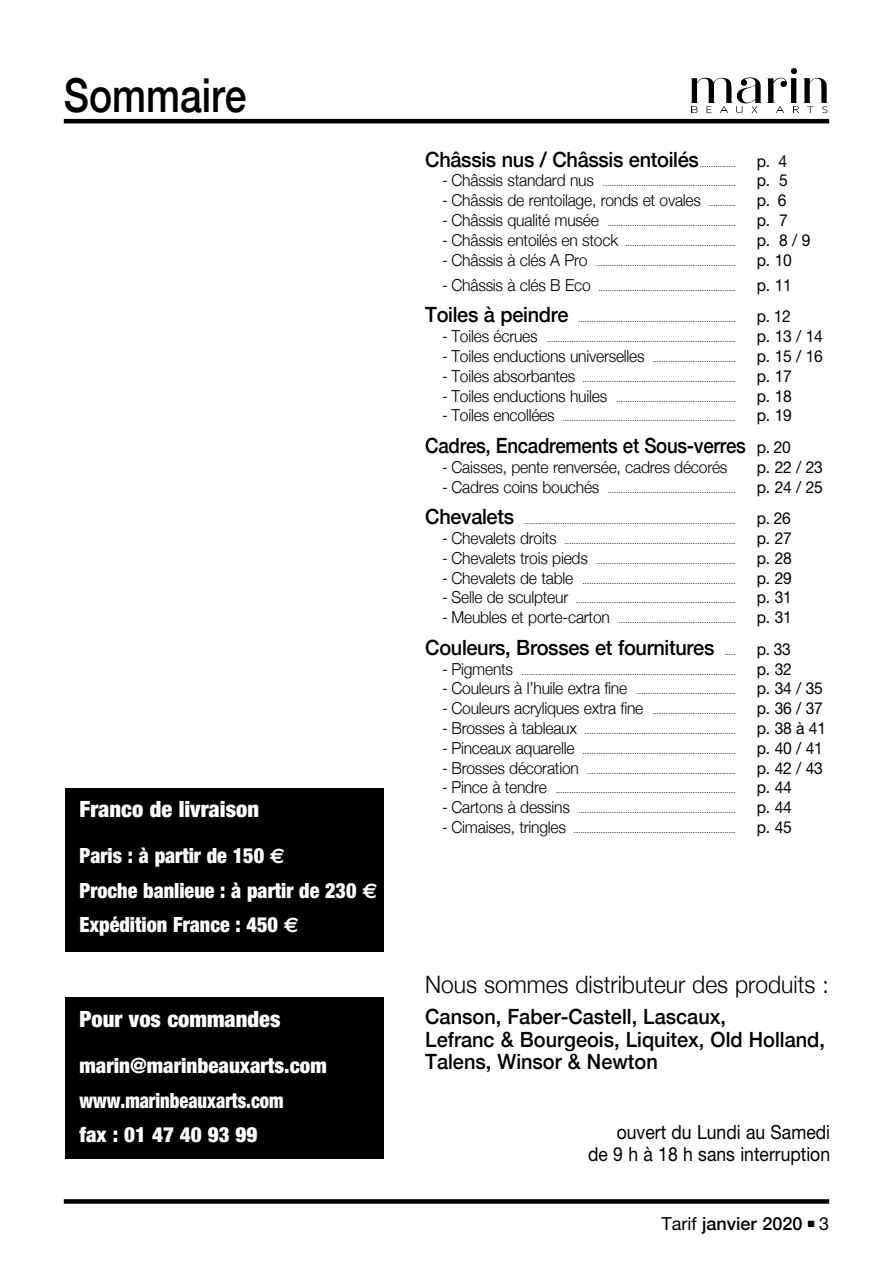
<style>
.page{position:relative;width:893px;height:1263px;background:#fff}
.page>*{position:absolute;margin:0;border:0;box-sizing:border-box;transform-origin:0 0}
.t1{font:500 46.8px "Helvetica Neue";color:#000;scale:.83 1}
.t2{font:300 24px "Helvetica Neue";color:#000;scale:.95 1}
.t3{font:900 condensed 22.5px "Helvetica Neue";color:#fff}
.t4{font:500 21px/22.5px "Helvetica Neue";letter-spacing:-.015em;color:#000;scale:.95 1}
.t5{font:900 condensed 21px/34.5px "Helvetica Neue";color:#fff;scale:.96 1}
.t6{font:900 condensed 21px/34.5px "Helvetica Neue";color:#fff}
.t7{font:500 21px "Helvetica Neue";letter-spacing:-.015em;color:#000;scale:.89 1}
.t8{font:19.5px/22.5px "Helvetica Neue";color:#000;text-align:right;scale:.9 1}
.t9{font:500 18px "Helvetica Neue";color:#000}
.t10{font:16.5px "Helvetica Neue";letter-spacing:-.015em;color:#000;scale:.95 1}
.t11{font:300 16.5px "Helvetica Neue";letter-spacing:-.015em;color:#000;scale:.95 1}
.t12{font:300 9px "Helvetica Neue";color:#000;scale:.95 1}
.s1{font-family:"Euro Sans";font-weight:700;font-stretch:normal}
.s2{font-size:16.5px}
.s3{font-size:9px}
.s4{font-weight:400;font-size:16.5px}
.s5{font-weight:400}
</style>
<div class="page">
<hr style="left:64px;top:119px;width:765px;height:4px;background:#000">
<div style="left:64px;top:1199px;width:765px;height:5px;background:#000"></div>
<div style="left:65px;top:998px;width:319px;height:161px;background:#000"></div>
<div style="left:65px;top:788px;width:319px;height:163px;background:#000"></div>
<svg style="left:689px;top:68px;width:139px;height:45px"></svg>
<h1 class="t1" style="left:64px;top:58px;width:222px">Sommaire</h1>
<h3 class="t3" style="left:80px;top:795px;width:181px">Franco de livraison</h3>
<h3 class="t5" style="left:80px;top:838px;width:312px">Paris : à partir de 150 <span class="s1">E<br></span>Proche banlieue : à partir de 230 <span class="s1">E<br></span>Expédition France : 450 <span class="s1">E</span></h3>
<h3 class="t3" style="left:80px;top:1005px;width:202px">Pour vos commandes</h3>
<h3 class="t6" style="left:80px;top:1048px;width:249px">marin@marinbeauxarts.com www.marinbeauxarts.com<br>fax : 01 47 40 93 99</h3>
<h3 class="t4" style="left:425px;top:146px;width:290px">Châssis nus / Châssis entoilés</h3>
<p class="t12" style="left:700px;top:156px;width:40px">................</p>
<h3 class="t10" style="left:757px;top:151px;width:33px">p. 4</h3>
<p class="t12" style="left:442px;top:176px;width:310px"><span class="s2">- Châssis standard nus</span> ...........................................................</p>
<h3 class="t10" style="left:757px;top:171px;width:34px">p. 5</h3>
<h3 class="t11" style="left:442px;top:187px;width:310px">- Châssis de rentoilage, ronds et ovales <span class="s3">............</span></h3>
<h3 class="t10" style="left:757px;top:190px;width:33px">p. 6</h3>
<p class="t12" style="left:442px;top:216px;width:310px"><span class="s2">- Châssis qualité musée</span> .........................................................</p>
<h3 class="t10" style="left:757px;top:210px;width:34px">p. 7</h3>
<p class="t12" style="left:442px;top:235px;width:310px"><span class="s2">- Châssis entoilés en stock</span> .................................................</p>
<h3 class="t10" style="left:757px;top:230px;width:58px">p. 8 / 9</h3>
<p class="t12" style="left:442px;top:255px;width:310px"><span class="s2">- Châssis à clés A Pro</span> ..............................................................</p>
<h3 class="t10" style="left:757px;top:250px;width:38px">p. 10</h3>
<p class="t12" style="left:442px;top:280px;width:310px"><span class="s2">- Châssis à clés B Eco</span> .............................................................</p>
<h3 class="t10" style="left:757px;top:275px;width:38px">p. 11</h3>
<h3 class="t4" style="left:425px;top:302px;width:152px">Toiles à peindre</h3>
<p class="t12" style="left:578px;top:312px;width:167px">......................................................................</p>
<h3 class="t10" style="left:757px;top:307px;width:37px">p. 12</h3>
<p class="t12" style="left:442px;top:332px;width:310px"><span class="s2">- Toiles écrues</span> ....................................................................................</p>
<h3 class="t10" style="left:757px;top:326px;width:71px">p. 13 / 14</h3>
<p class="t12" style="left:442px;top:351px;width:310px"><span class="s2">- Toiles enductions universelles</span> .....................................</p>
<h3 class="t10" style="left:757px;top:346px;width:71px">p. 15 / 16</h3>
<p class="t12" style="left:442px;top:371px;width:310px"><span class="s2">- Toiles absorbantes</span> ....................................................................</p>
<h3 class="t10" style="left:757px;top:366px;width:38px">p. 17</h3>
<p class="t12" style="left:442px;top:391px;width:310px"><span class="s2">- Toiles enductions huiles</span> .....................................................</p>
<h3 class="t10" style="left:757px;top:386px;width:38px">p. 18</h3>
<p class="t12" style="left:442px;top:411px;width:310px"><span class="s2">- Toiles encollées</span> .............................................................................</p>
<h3 class="t10" style="left:757px;top:406px;width:38px">p. 19</h3>
<h3 class="t7" style="left:425px;top:429px;width:412px">Cadres, Encadrements et Sous-verres <span class="s4">p. 20</span></h3>
<h3 class="t11" style="left:442px;top:454px;width:302px">- Caisses, pente renversée, cadres décorés</h3>
<h3 class="t10" style="left:757px;top:457px;width:71px">p. 22 / 23</h3>
<p class="t12" style="left:442px;top:482px;width:310px"><span class="s2">- Cadres coins bouchés</span> .........................................................</p>
<h3 class="t10" style="left:757px;top:477px;width:71px">p. 24 / 25</h3>
<h3 class="t4" style="left:425px;top:504px;width:95px">Chevalets</h3>
<p class="t12" style="left:524px;top:514px;width:224px">..............................................................................................</p>
<h3 class="t10" style="left:757px;top:508px;width:37px">p. 26</h3>
<p class="t12" style="left:442px;top:533px;width:310px"><span class="s2">- Chevalets droits</span> ............................................................................</p>
<h3 class="t10" style="left:757px;top:528px;width:38px">p. 27</h3>
<p class="t12" style="left:442px;top:553px;width:310px"><span class="s2">- Chevalets trois pieds</span> ..............................................................</p>
<h3 class="t10" style="left:757px;top:548px;width:38px">p. 28</h3>
<p class="t12" style="left:442px;top:573px;width:310px"><span class="s2">- Chevalets de table</span> ....................................................................</p>
<h3 class="t10" style="left:757px;top:568px;width:38px">p. 29</h3>
<p class="t12" style="left:442px;top:593px;width:310px"><span class="s2">- Selle de sculpteur</span> .......................................................................</p>
<h3 class="t10" style="left:757px;top:588px;width:38px">p. 31</h3>
<p class="t12" style="left:442px;top:613px;width:310px"><span class="s2">- Meubles et porte-carton</span> ....................................................</p>
<h3 class="t10" style="left:757px;top:607px;width:38px">p. 31</h3>
<h3 class="t4" style="left:425px;top:634px;width:306px">Couleurs, Brosses et fournitures</h3>
<p class="t12" style="left:724px;top:644px;width:13px">.....</p>
<h3 class="t10" style="left:757px;top:639px;width:37px">p. 33</h3>
<p class="t12" style="left:442px;top:664px;width:310px"><span class="s2">- Pigments</span> ...............................................................................................</p>
<h3 class="t10" style="left:757px;top:659px;width:38px">p. 32</h3>
<p class="t12" style="left:442px;top:684px;width:310px"><span class="s2">- Couleurs à l’huile extra fine</span> ............................................</p>
<h3 class="t10" style="left:757px;top:679px;width:71px">p. 34 / 35</h3>
<p class="t12" style="left:442px;top:704px;width:310px"><span class="s2">- Couleurs acryliques extra fine</span> .....................................</p>
<h3 class="t10" style="left:757px;top:698px;width:71px">p. 36 / 37</h3>
<p class="t12" style="left:442px;top:723px;width:310px"><span class="s2">- Brosses à tableaux</span> ...................................................................</p>
<h3 class="t10" style="left:757px;top:718px;width:74px">p. 38 à 41</h3>
<p class="t12" style="left:442px;top:743px;width:310px"><span class="s2">- Pinceaux aquarelle</span> ....................................................................</p>
<h3 class="t10" style="left:757px;top:738px;width:71px">p. 40 / 41</h3>
<p class="t12" style="left:442px;top:763px;width:310px"><span class="s2">- Brosses décoration</span> ..................................................................</p>
<h3 class="t10" style="left:757px;top:758px;width:71px">p. 42 / 43</h3>
<p class="t12" style="left:442px;top:783px;width:310px"><span class="s2">- Pince à tendre</span> ................................................................................</p>
<h3 class="t10" style="left:757px;top:778px;width:38px">p. 44</h3>
<p class="t12" style="left:442px;top:803px;width:310px"><span class="s2">- Cartons à dessins</span> ......................................................................</p>
<h3 class="t10" style="left:757px;top:797px;width:38px">p. 44</h3>
<p class="t12" style="left:442px;top:822px;width:310px"><span class="s2">- Cimaises, tringles</span> ........................................................................</p>
<h3 class="t10" style="left:757px;top:817px;width:38px">p. 45</h3>
<h2 class="t2" style="left:425px;top:965px;width:426px">Nous sommes distributeur des produits :</h2>
<h3 class="t4" style="left:425px;top:1004px;width:422px">Canson, Faber-Castell, Lascaux,<br>Lefranc &amp; Bourgeois, Liquitex, Old Holland,<br>Talens, Winsor &amp; Newton</h3>
<h3 class="t8" style="left:588px;top:1120px;width:270px">ouvert du Lundi au Samedi<br>de 9 h à 18 h sans interruption</h3>
<h3 class="t9" style="left:661px;top:1208px;width:169px"><span class="s5">Tarif</span> janvier 2020 ■ <span class="s5">3</span></h3>
</div>
